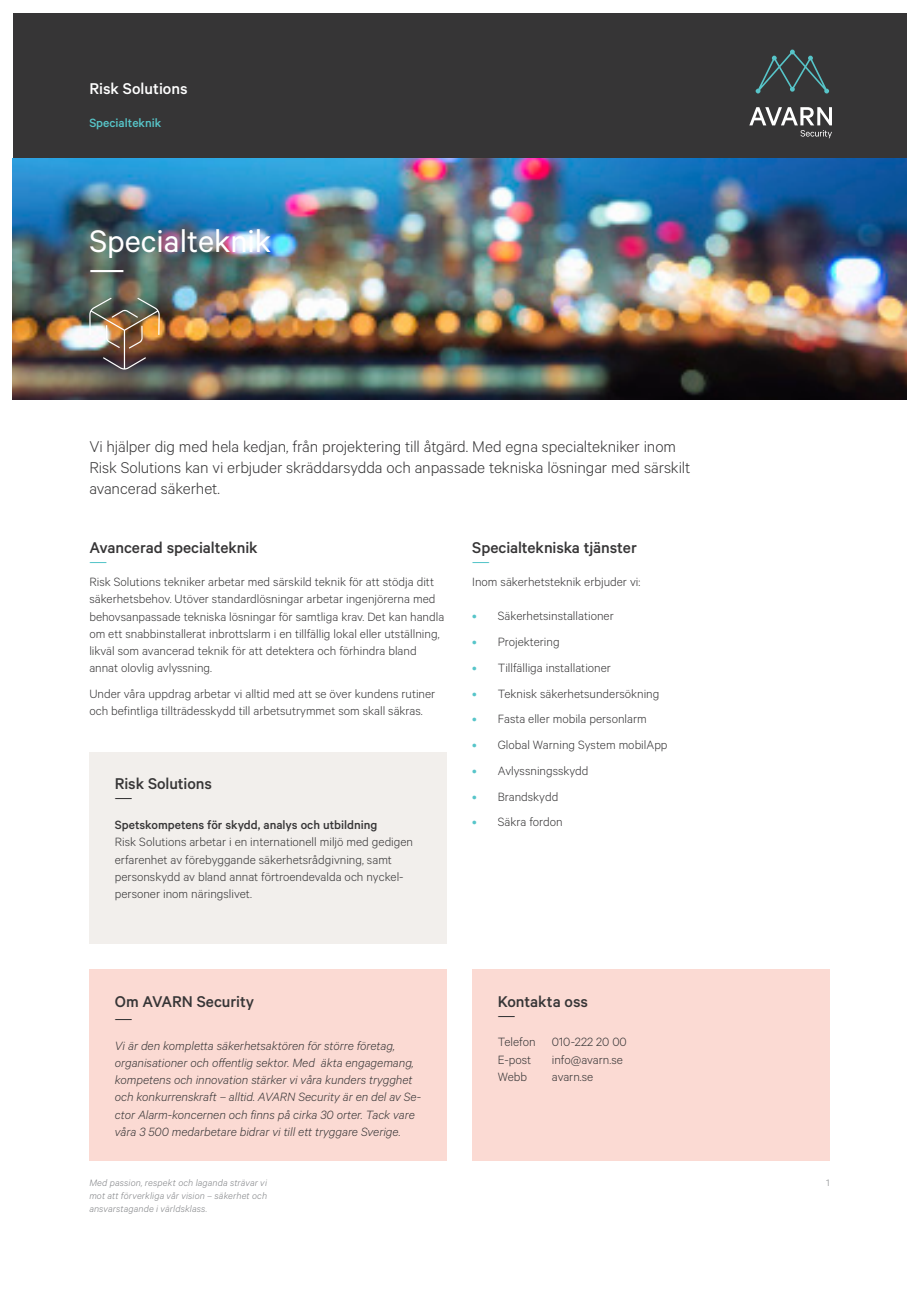
<style>
.page{position:relative;width:919px;height:1289px;background:#fff}
.page>*{position:absolute;margin:0;border:0;box-sizing:border-box;transform-origin:0 0}
.t1{font:35.1px "Calibre";color:#fff}
.t2{font:35.1px "Myriad Pro";color:#fff}
.Ingress{font:300 17.55px/21px "Calibre";letter-spacing:-.005em;color:#363536}
.Mellanrubrik{font:500 17.55px "Calibre";letter-spacing:-.005em;color:#363536}
.Huvudtemat{font:500 17.55px "Calibre";color:#fff}
.Subtitel{font:17.55px "Myriad Pro";color:#363536}
.Mellanrubrik_streck{font:17.55px "Myriad Pro";color:#57c5c9}
.Brödtext{font:300 13.5px/17.2px "Calibre";color:#363536}
.Brödtext-2{font:italic 300 13.5px/17.2px "Calibre";letter-spacing:-.005em;color:#363536}
.Undertema{font:500 13.5px "Calibre";color:#57c5c9}
.t3{font:italic 300 10.5px/12.8px "Calibre";letter-spacing:.015em;color:#808285;text-align:justify}
.t4{font:300 10.5px "Calibre";color:#808285}
.s1{font-weight:500}
.s2{font-weight:400;color:#57c5c9}
</style>
<div class="page">
<div style="left:89px;top:752px;width:357px;height:192px;background:#f2efec"></div>
<div style="left:472px;top:969px;width:357px;height:192px;background:#fbdad3"></div>
<div style="left:89px;top:969px;width:357px;height:192px;background:#fbdad3"></div>
<div style="left:13px;top:13px;width:893px;height:145px;background:#363536"></div>
<svg style="left:755px;top:50px;width:74px;height:43px"></svg>
<svg style="left:749px;top:107px;width:82px;height:31px"></svg>
<img style="left:13px;top:158px;width:893px;height:242px">
<img style="left:89px;top:298px;width:71px;height:71px">
<p class="Huvudtemat" style="left:89px;top:78px;width:100px">Risk Solutions</p>
<p class="Undertema" style="left:89px;top:114px;width:73px">Specialteknik</p>
<p class="t1" style="left:89px;top:220px;width:183px">Specialteknik</p>
<p class="t2" style="left:89px;top:246px;width:37px">—</p>
<p class="Ingress" style="left:89px;top:435px;width:602px">Vi hjälper dig med hela kedjan, från projektering till åtgärd. Med egna specialtekniker inom<br>Risk Solutions kan vi erbjuder skräddarsydda och anpassade tekniska lösningar med särskilt avancerad säkerhet.</p>
<p class="Mellanrubrik" style="left:89px;top:537px;width:170px">Avancerad specialteknik</p>
<p class="Mellanrubrik_streck" style="left:89px;top:550px;width:19px">—</p>
<p class="Brödtext" style="left:89px;top:572px;width:356px">Risk Solutions tekniker arbetar med särskild teknik för att stödja ditt säkerhetsbehov. Utöver standardlösningar arbetar ingenjörerna med behovsanpassade tekniska lösningar för samtliga krav. Det kan handla om ett snabbinstallerat inbrottslarm i en tillfällig lokal eller utställning, likväl som avancerad teknik för att detektera och förhindra bland annat olovlig avlyssning.</p>
<p class="Brödtext" style="left:89px;top:684px;width:347px">Under våra uppdrag arbetar vi alltid med att se över kundens rutiner och befintliga tillträdesskydd till arbetsutrymmet som skall säkras.</p>
<p class="Mellanrubrik" style="left:115px;top:773px;width:98px">Risk Solutions</p>
<p class="Subtitel" style="left:115px;top:786px;width:19px">—</p>
<p class="Brödtext" style="left:115px;top:815px;width:300px"><span class="s1">Spetskompetens för skydd, analys och utbildning<br></span>Risk Solutions arbetar i en internationell miljö med gedigen erfarenhet av förebyggande säkerhetsrådgivning, samt personskydd av bland annat förtroendevalda och nyckel&shy;personer inom näringslivet.</p>
<p class="Mellanrubrik" style="left:472px;top:537px;width:166px">Specialtekniska tjänster</p>
<p class="Mellanrubrik_streck" style="left:472px;top:550px;width:19px">—</p>
<p class="Brödtext" style="left:472px;top:572px;width:169px">Inom säkerhetsteknik erbjuder vi:</p>
<p class="Brödtext" style="left:472px;top:607px;width:143px"><span class="s2">•</span> Säkerhetsinstallationer</p>
<p class="Brödtext" style="left:472px;top:632px;width:89px"><span class="s2">•</span> Projektering</p>
<p class="Brödtext" style="left:472px;top:658px;width:140px"><span class="s2">•</span> Tillfälliga installationer</p>
<p class="Brödtext" style="left:472px;top:684px;width:189px"><span class="s2">•</span> Teknisk säkerhetsundersökning</p>
<p class="Brödtext" style="left:472px;top:710px;width:176px"><span class="s2">•</span> Fasta eller mobila personlarm</p>
<p class="Brödtext" style="left:472px;top:735px;width:197px"><span class="s2">•</span> Global Warning System mobilApp</p>
<p class="Brödtext" style="left:472px;top:761px;width:118px"><span class="s2">•</span> Avlyssningsskydd</p>
<p class="Brödtext" style="left:472px;top:787px;width:88px"><span class="s2">•</span> Brandskydd</p>
<p class="Brödtext" style="left:472px;top:813px;width:92px"><span class="s2">•</span> Säkra fordon</p>
<p class="Mellanrubrik" style="left:115px;top:990px;width:141px">Om AVARN Security</p>
<p class="Subtitel" style="left:115px;top:1007px;width:19px">—</p>
<p class="Brödtext-2" style="left:115px;top:1036px;width:308px">Vi är den kompletta säkerhetsaktören för större företag, organisationer och offentlig sektor. Med äkta engagemang, kompetens och innovation stärker vi våra kunders trygghet och konkurrenskraft – alltid. AVARN Security är en del av Se&shy;ctor Alarm-koncernen och finns på cirka 30 orter. Tack vare våra 3 500 medarbetare bidrar vi till ett tryggare Sverige.</p>
<p class="Mellanrubrik" style="left:497px;top:990px;width:92px">Kontakta oss</p>
<p class="Subtitel" style="left:497px;top:1003px;width:19px">—</p>
<p class="Brödtext" style="left:497px;top:1032px;width:130px">Telefon 010-222 20 00<br>E-post</p>
<p class="Brödtext" style="left:551px;top:1050px;width:73px">info@avarn.se</p>
<p class="Brödtext" style="left:497px;top:1067px;width:31px">Webb</p>
<p class="Brödtext" style="left:551px;top:1067px;width:43px">avarn.se</p>
<p class="t3" style="left:89px;top:1176px;width:179px">Med passion, respekt och laganda strävar vi mot att förverkliga vår vision – säkerhet och ansvarstagande i världsklass.</p>
<p class="t4" style="left:826px;top:1176px;width:5px">1</p>
</div>
